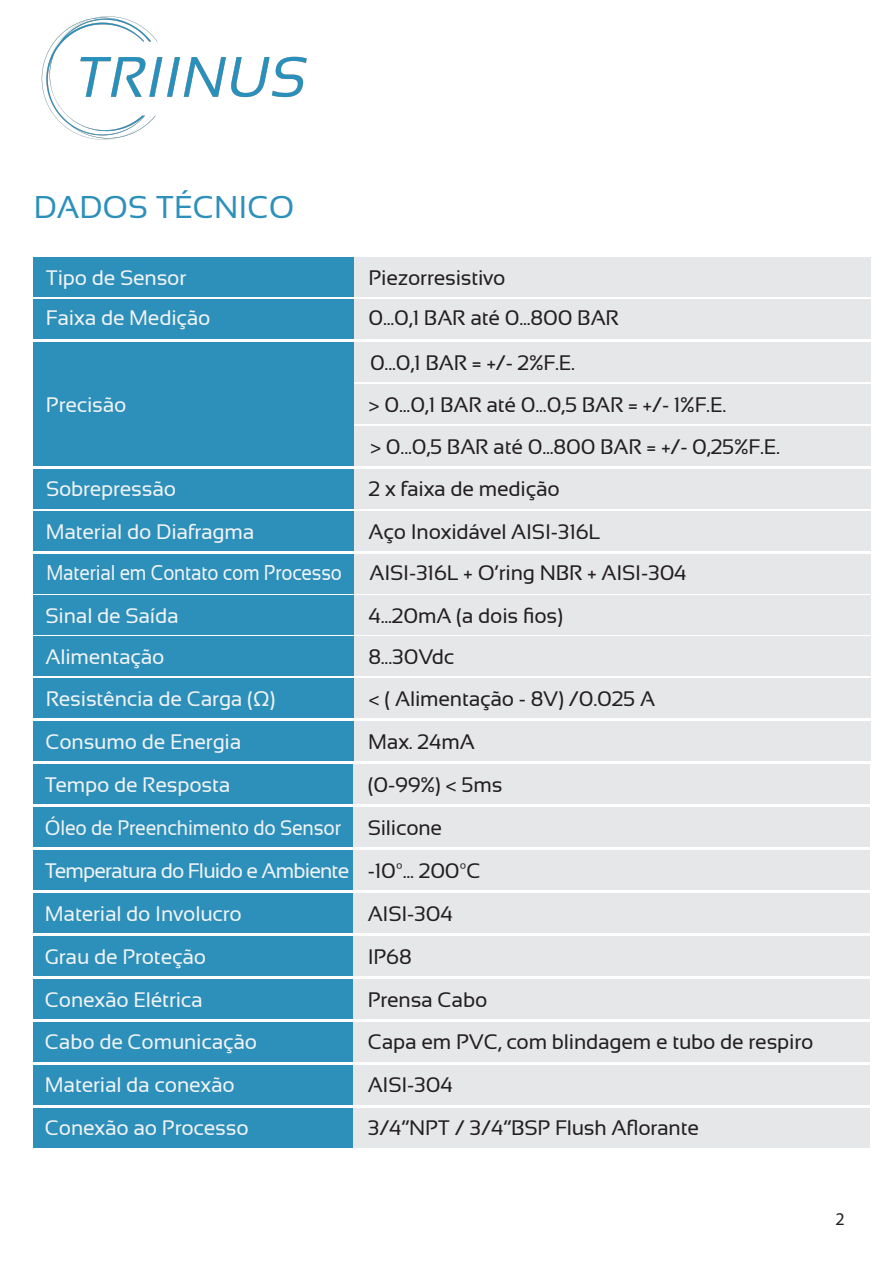
<style>
.page{position:relative;width:893px;height:1263px;background:#fff}
.page>*{position:absolute;margin:0;border:0;box-sizing:border-box;transform-origin:0 0}
.t1{font:31.5px "Sansation";color:#2c90bb}
.t2{font:21.45px "Sansation";letter-spacing:-.01em;color:#f2f3f4;scale:.88 1}
.t3{font:21px "Sansation";letter-spacing:-.01em;color:#231f20}
.t4{font:21px/42.9px "Sansation";letter-spacing:-.01em;color:#f2f3f4}
.t5{font:21px "Sansation";letter-spacing:-.01em;color:#f2f3f4;scale:.92 1}
.t6{font:18px "Myriad Pro";color:#231f20}
.s1{color:#231f20}
</style>
<div class="page">
<img style="left:41px;top:16px;width:266px;height:124px">
<div style="left:34px;top:258px;width:320px;height:39px;background:#2c90bb"></div>
<div style="left:354px;top:258px;width:516px;height:39px;background:#e6e7e9"></div>
<div style="left:34px;top:300px;width:320px;height:39px;background:#2c90bb"></div>
<div style="left:354px;top:300px;width:517px;height:39px;background:#e6e7e9"></div>
<div style="left:34px;top:342px;width:320px;height:124px;background:#2c90bb"></div>
<div style="left:354px;top:342px;width:517px;height:39px;background:#e6e7e9"></div>
<div style="left:354px;top:384px;width:517px;height:40px;background:#e6e7e9"></div>
<div style="left:354px;top:427px;width:517px;height:39px;background:#e6e7e9"></div>
<div style="left:34px;top:469px;width:320px;height:39px;background:#2c90bb"></div>
<div style="left:354px;top:469px;width:517px;height:39px;background:#e6e7e9"></div>
<div style="left:34px;top:512px;width:320px;height:39px;background:#2c90bb"></div>
<div style="left:354px;top:512px;width:517px;height:39px;background:#e6e7e9"></div>
<div style="left:34px;top:554px;width:320px;height:39px;background:#2c90bb"></div>
<div style="left:354px;top:554px;width:516px;height:39px;background:#e6e7e9"></div>
<div style="left:34px;top:595px;width:320px;height:40px;background:#2c90bb"></div>
<div style="left:354px;top:595px;width:516px;height:40px;background:#e6e7e9"></div>
<div style="left:34px;top:679px;width:320px;height:39px;background:#2c90bb"></div>
<div style="left:354px;top:679px;width:517px;height:39px;background:#e6e7e9"></div>
<div style="left:34px;top:722px;width:320px;height:39px;background:#2c90bb"></div>
<div style="left:354px;top:722px;width:516px;height:39px;background:#e6e7e9"></div>
<div style="left:33px;top:765px;width:320px;height:39px;background:#2c90bb"></div>
<div style="left:353px;top:765px;width:517px;height:39px;background:#e6e7e9"></div>
<div style="left:33px;top:807px;width:320px;height:40px;background:#2c90bb"></div>
<div style="left:353px;top:807px;width:517px;height:40px;background:#e6e7e9"></div>
<div style="left:33px;top:850px;width:320px;height:40px;background:#2c90bb"></div>
<div style="left:353px;top:850px;width:517px;height:40px;background:#e6e7e9"></div>
<div style="left:33px;top:893px;width:320px;height:40px;background:#2c90bb"></div>
<div style="left:353px;top:893px;width:517px;height:40px;background:#e6e7e9"></div>
<div style="left:33px;top:936px;width:320px;height:40px;background:#2c90bb"></div>
<div style="left:353px;top:936px;width:517px;height:40px;background:#e6e7e9"></div>
<div style="left:33px;top:979px;width:320px;height:40px;background:#2c90bb"></div>
<div style="left:353px;top:979px;width:517px;height:40px;background:#e6e7e9"></div>
<div style="left:33px;top:1022px;width:320px;height:40px;background:#2c90bb"></div>
<div style="left:353px;top:1022px;width:517px;height:40px;background:#e6e7e9"></div>
<div style="left:33px;top:1065px;width:320px;height:39px;background:#2c90bb"></div>
<div style="left:353px;top:1065px;width:517px;height:39px;background:#e6e7e9"></div>
<div style="left:33px;top:1108px;width:320px;height:39px;background:#2c90bb"></div>
<div style="left:353px;top:1108px;width:517px;height:39px;background:#e6e7e9"></div>
<div style="left:34px;top:637px;width:320px;height:39px;background:#2c90bb"></div>
<div style="left:354px;top:637px;width:516px;height:39px;background:#e6e7e9"></div>
<h1 class="t1" style="left:34px;top:189px;width:262px">DADOS TÉCNICO</h1>
<p class="t4" style="left:46px;top:256px;width:142px">Tipo de Sensor</p>
<p class="t3" style="left:368px;top:266px;width:139px">Piezorresistivo</p>
<p class="t4" style="left:46px;top:297px;width:166px">Faixa de Medição</p>
<p class="t3" style="left:368px;top:306px;width:252px">0...0,1 BAR até 0...800 BAR</p>
<p class="t3" style="left:370px;top:351px;width:207px">0...0,1 BAR = +/- 2%F.E.</p>
<p class="t4" style="left:46px;top:383px;width:82px">Precisão</p>
<p class="t3" style="left:369px;top:392px;width:359px">&gt; 0...0,1 BAR até 0...0,5 BAR = +/- 1%F.E.</p>
<p class="t3" style="left:370px;top:435px;width:412px">&gt; 0...0,5 BAR até 0...800 BAR = +/- 0,25%F.E.</p>
<p class="t4" style="left:46px;top:467px;width:132px">Sobrepressão</p>
<p class="t3" style="left:369px;top:477px;width:193px">2 x faixa de medição</p>
<p class="t4" style="left:46px;top:510px;width:210px">Material do Diafragma</p>
<p class="t3" style="left:369px;top:520px;width:233px">Aço Inoxidável AISI-316L</p>
<p class="t2" style="left:46px;top:560px;width:337px">Material em Contato com Processo</p>
<p class="t3" style="left:370px;top:561px;width:319px">AISI-316L + O’ring NBR + AISI-304</p>
<p class="t4" style="left:46px;top:594px;width:135px">Sinal de Saída</p>
<p class="t3" style="left:368px;top:604px;width:196px">4...20mA (a dois fios)</p>
<p class="t4" style="left:46px;top:635px;width:120px">Alimentação</p>
<p class="t3" style="left:368px;top:645px;width:87px">8...30Vdc</p>
<p class="t4" style="left:46px;top:677px;width:231px">Resistência de Carga (Ω)</p>
<p class="t3" style="left:368px;top:687px;width:288px">&lt; ( Alimentação - 8V) /0.025 A</p>
<p class="t4" style="left:46px;top:720px;width:197px">Consumo de Energia</p>
<p class="t3" style="left:368px;top:730px;width:108px">Max. 24mA</p>
<p class="t4" style="left:45px;top:763px;width:187px">Tempo de Resposta</p>
<p class="t3" style="left:368px;top:773px;width:136px">(0-99%) &lt; 5ms</p>
<p class="t5" style="left:45px;top:816px;width:323px">Óleo de Preenchimento do Sensor</p>
<p class="t4" style="left:45px;top:806px;width:437px;text-indent:323px"><span class="s1">Silicone<br></span>Temperatura do Fluido e Ambiente <span class="s1">-10º... 200ºC<br></span>Material do Involucro</p>
<p class="t3" style="left:368px;top:901px;width:87px">AISI-304</p>
<p class="t4" style="left:45px;top:935px;width:163px">Grau de Proteção</p>
<p class="t3" style="left:368px;top:944px;width:45px">IP68</p>
<p class="t4" style="left:45px;top:978px;width:159px">Conexão Elétrica</p>
<p class="t3" style="left:368px;top:987px;width:121px">Prensa Cabo</p>
<p class="t4" style="left:45px;top:1021px;width:214px">Cabo de Comunicação</p>
<p class="t3" style="left:368px;top:1030px;width:447px">Capa em PVC, com blindagem e tubo de respiro</p>
<p class="t4" style="left:45px;top:1064px;width:191px">Material da conexão</p>
<p class="t3" style="left:368px;top:1073px;width:87px">AISI-304</p>
<p class="t4" style="left:45px;top:1107px;width:205px">Conexão ao Processo</p>
<p class="t3" style="left:368px;top:1116px;width:333px">3/4”NPT / 3/4”BSP Flush Aflorante</p>
<p class="t6" style="left:836px;top:1207px;width:11px">2</p>
</div>
